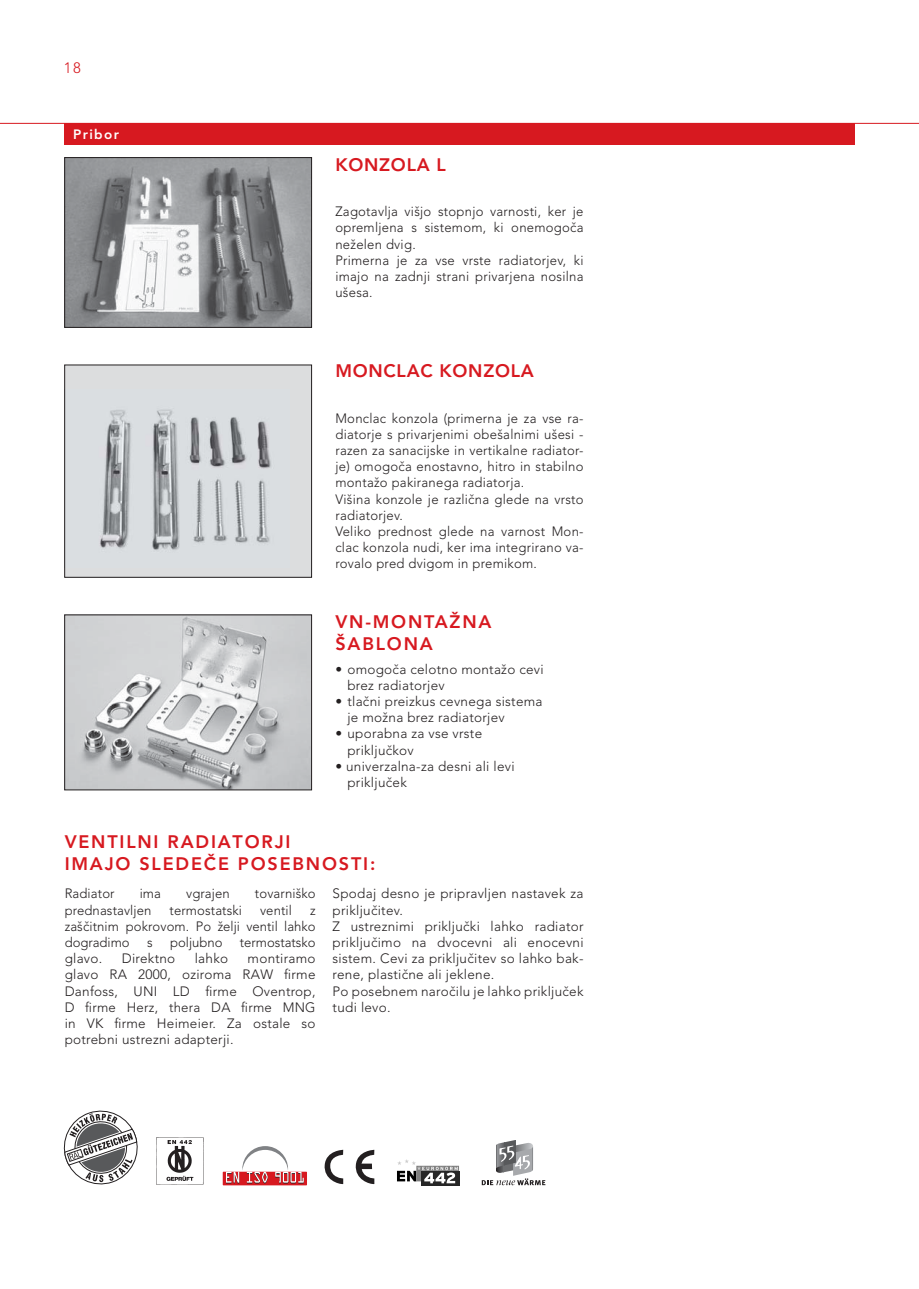
<style>
.page{position:relative;width:919px;height:1289px;background:#fff}
.page>*{position:absolute;margin:0;border:0;box-sizing:border-box;transform-origin:0 0}
.t1{font:800 18px/21.6px "Avenir LTCE";letter-spacing:.1em;color:#d71920}
.t2{font:800 18px "Avenir LTCE";letter-spacing:.04em;color:#d71920}
.t3{font:300 15px "Avenir LTCE";color:#d71920}
.t4{font:300 13.5px/16.2px "Avenir LTCE";letter-spacing:.02em;color:#231f20}
.t5{font:300 13.5px "Avenir LTCE";color:#231f20}
.t6{font:800 13.5px "Avenir LTCE";letter-spacing:.1em;color:#fff}
</style>
<div class="page">
<hr style="left:0;top:123px;width:918px;height:1px;background:#d71920">
<div style="left:65px;top:123px;width:790px;height:22px;background:#d71920"></div>
<img style="left:66px;top:159px;width:244px;height:166px">
<div style="left:64px;top:157px;width:248px;height:170px;border:1px solid #231f20"></div>
<img style="left:66px;top:616px;width:244px;height:172px">
<div style="left:64px;top:614px;width:248px;height:176px;border:1px solid #231f20"></div>
<svg style="left:63px;top:1110px;width:75px;height:75px"></svg>
<svg style="left:223px;top:1171px;width:84px;height:14px"></svg>
<svg style="left:226px;top:1146px;width:78px;height:37px"></svg>
<svg style="left:324px;top:1149px;width:19px;height:35px"></svg>
<svg style="left:355px;top:1149px;width:19px;height:35px"></svg>
<div style="left:359px;top:1163px;width:13px;height:5px;background:#231f20"></div>
<img style="left:156px;top:1137px;width:48px;height:48px">
<svg style="left:481px;top:1140px;width:64px;height:45px"></svg>
<svg style="left:421px;top:1183px;width:38px;height:2px"></svg>
<svg style="left:397px;top:1159px;width:63px;height:24px"></svg>
<div style="left:65px;top:365px;width:246px;height:212px;background:#dcddde"></div>
<img style="left:100px;top:409px;width:171px;height:142px">
<div style="left:64px;top:365px;width:248px;height:212px;border:1px solid #231f20"></div>
<p class="t3" style="left:64px;top:60px;width:19px">18</p>
<p class="t6" style="left:73px;top:127px;width:47px">Pribor</p>
<h1 class="t2" style="left:335px;top:156px;width:112px">KONZOLA L</h1>
<p class="t4" style="left:335px;top:204px;width:250px">Zagotavlja višjo stopnjo varnosti, ker je opremljena s sistemom, ki onemogoča neželen dvig.<br>Primerna je za vse vrste radiatorjev, ki imajo na zadnji strani privarjena nosilna ušesa.</p>
<h1 class="t2" style="left:335px;top:362px;width:200px">MONCLAC KONZOLA</h1>
<p class="t4" style="left:335px;top:410px;width:250px">Monclac konzola (primerna je za vse ra&shy;diatorje s privarjenimi obešalnimi ušesi - razen za sanacijske in vertikalne radiator&shy;je) omogoča enostavno, hitro in stabilno montažo pakiranega radiatorja.<br>Višina konzole je različna glede na vrsto radiatorjev.<br>Veliko prednost glede na varnost Mon&shy;clac konzola nudi, ker ima integrirano va&shy;rovalo pred dvigom in premikom.</p>
<h1 class="t1" style="left:335px;top:612px;width:157px">VN-MONTAŽNA<br>ŠABLONA</h1>
<p class="t4" style="left:347px;top:661px;width:198px;text-indent:-12px">• omogoča celotno montažo cevi brez radiatorjev</p>
<p class="t4" style="left:347px;top:694px;width:197px;text-indent:-12px">• tlačni preizkus cevnega sistema je možna brez radiatorjev</p>
<p class="t4" style="left:347px;top:726px;width:136px;text-indent:-12px">• uporabna za vse vrste priključkov</p>
<p class="t4" style="left:347px;top:758px;width:169px;text-indent:-12px">• univerzalna-za desni ali levi priključek</p>
<h1 class="t1" style="left:65px;top:832px;width:312px">VENTILNI RADIATORJI<br>IMAJO SLEDEČE POSEBNOSTI:</h1>
<p class="t4" style="left:65px;top:886px;width:51px">R adiator</p>
<p class="t4" style="left:140px;top:886px;width:23px">ima</p>
<p class="t4" style="left:186px;top:886px;width:45px">vgrajen</p>
<p class="t4" style="left:255px;top:886px;width:62px">tovarniško</p>
<p class="t4" style="left:65px;top:902px;width:88px">prednastavljen</p>
<p class="t4" style="left:169px;top:902px;width:74px">termostatski</p>
<p class="t4" style="left:260px;top:902px;width:33px">ventil</p>
<p class="t4" style="left:65px;top:902px;width:252px;text-align:justify;text-indent:245px">z zaščitnim pokrovom. Po želji ventil lahko dogradimo</p>
<p class="t4" style="left:147px;top:934px;width:7px">s</p>
<p class="t5" style="left:170px;top:935px;width:54px">poljubno</p>
<p class="t5" style="left:240px;top:935px;width:77px">termostatsko</p>
<p class="t4" style="left:65px;top:951px;width:39px">glavo.</p>
<p class="t4" style="left:122px;top:951px;width:55px">Direktno</p>
<p class="t4" style="left:195px;top:951px;width:35px">lahko</p>
<p class="t4" style="left:65px;top:951px;width:252px;text-align:justify;text-indent:183px">montiramo glavo RA 2000, oziroma RAW firme Danfoss, UNI LD firme Oventrop, D firme Herz, thera DA firme MNG in VK firme Heimeier. Za ostale so potrebni ustrezni adapterji.</p>
<p class="t4" style="left:332px;top:886px;width:252px">Spodaj desno je pripravljen nastavek za priključitev.<br>Z ustreznimi priključki lahko radiator priključimo na dvocevni ali enocevni sistem. Cevi za priključitev so lahko bak&shy;rene, plastične ali jeklene.<br>Po posebnem naročilu je lahko priključek tudi levo.</p>
</div>
